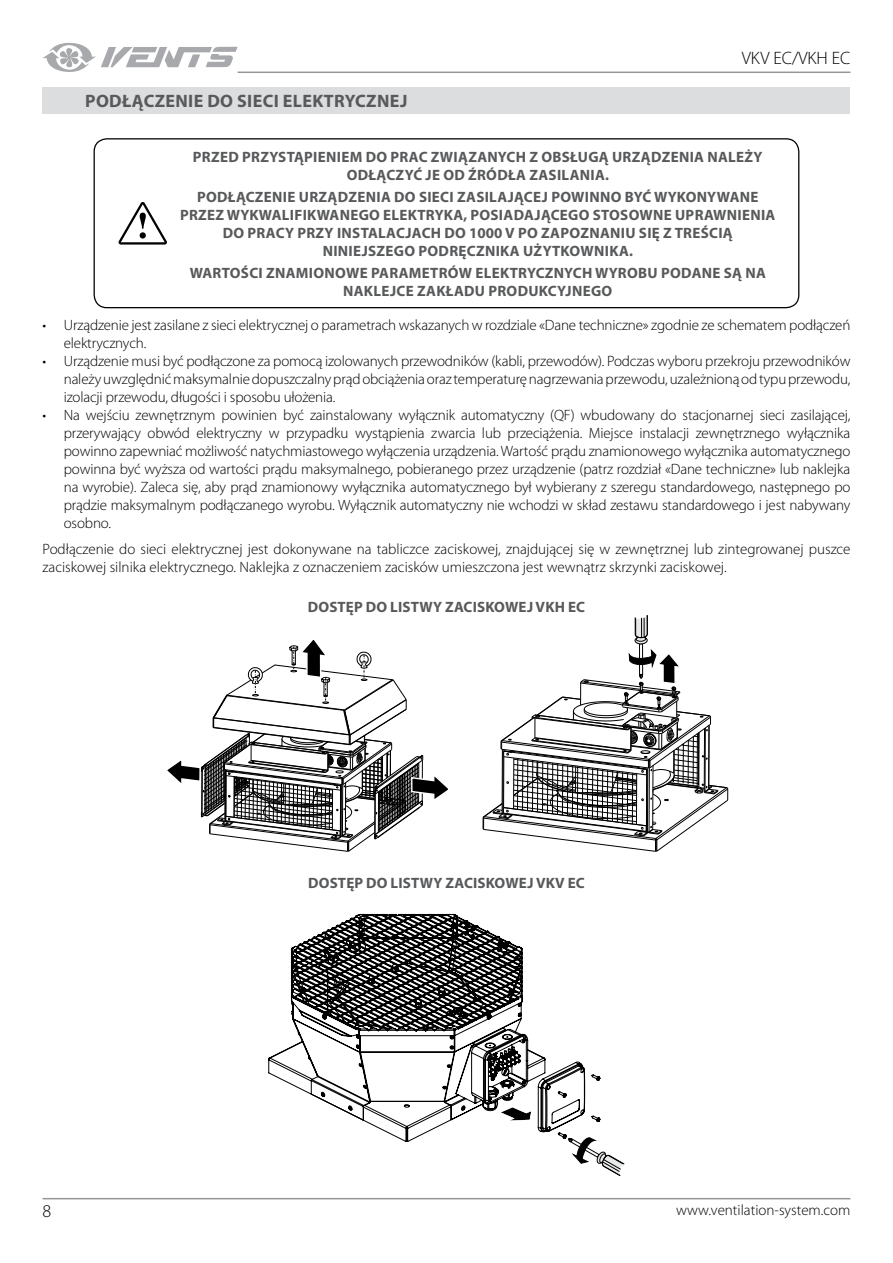
<style>
.page{position:relative;width:893px;height:1263px;background:#fff}
.page>*{position:absolute;margin:0;border:0;box-sizing:border-box;transform-origin:0 0}
.t1{font:700 18px "Myriad Pro";letter-spacing:.02em;color:#58595b}
.t2{font:300 18px "Myriad Pro";color:#000}
.t3{font:300 15px/18px "Myriad Pro";letter-spacing:-.005em;color:#000}
.t4{font:700 15px/18px "Myriad Pro";letter-spacing:.02em;color:#58595b;text-align:center}
</style>
<div class="page">
<hr style="left:43px;top:1198px;width:807px;height:1px;background:#939598">
<hr style="left:238px;top:72px;width:612px;height:1px;background:#939598">
<svg style="left:43px;top:43px;width:195px;height:29px"></svg>
<svg style="left:167px;top:640px;width:281px;height:212px"></svg>
<svg style="left:483px;top:615px;width:245px;height:237px"></svg>
<svg style="left:268px;top:914px;width:332px;height:228px"></svg>
<svg style="left:499px;top:1106px;width:33px;height:15px"></svg>
<svg style="left:568px;top:1136px;width:57px;height:40px"></svg>
<div style="left:94px;top:138px;width:705px;height:170px;border:1px solid #000;border-radius:13px"></div>
<svg style="left:118px;top:202px;width:49px;height:42px"></svg>
<div style="left:43px;top:87px;width:807px;height:27px;background:#dcddde"></div>
<p class="t1" style="left:85px;top:89px;width:324px">PODŁĄCZENIE DO SIECI ELEKTRYCZNEJ</p>
<p class="t2" style="left:742px;top:48px;width:110px">VKV EC/VKH EC</p>
<p class="t4" style="left:193px;top:147px;width:571px">PRZED PRZYSTĄPIENIEM DO PRAC ZWIĄZANYCH Z OBSŁUGĄ URZĄDZENIA NALEŻY<br>ODŁĄCZYĆ JE OD ŹRÓDŁA ZASILANIA.</p>
<p class="t4" style="left:180px;top:187px;width:597px">PODŁĄCZENIE URZĄDZENIA DO SIECI ZASILAJĄCEJ POWINNO BYĆ WYKONYWANE PRZEZ WYKWALIFIKWANEGO ELEKTRYKA, POSIADAJĄCEGO STOSOWNE UPRAWNIENIA DO PRACY PRZY INSTALACJACH DO 1000 V PO ZAPOZNANIU SIĘ Z TREŚCIĄ NINIEJSZEGO PODRĘCZNIKA UŻYTKOWNIKA.</p>
<p class="t4" style="left:190px;top:264px;width:578px">WARTOŚCI ZNAMIONOWE PARAMETRÓW ELEKTRYCZNYCH WYROBU PODANE SĄ NA<br>NAKLEJCE ZAKŁADU PRODUKCYJNEGO</p>
<p class="t3" style="left:64px;top:316px;width:788px;text-indent:-21px">• Urządzenie jest zasilane z sieci elektrycznej o parametrach wskazanych w rozdziale «Dane techniczne» zgodnie ze schematem podłączeń elektrycznych.</p>
<p class="t3" style="left:64px;top:352px;width:788px;text-align:justify;text-indent:-21px">• Urządzenie musi być podłączone za pomocą izolowanych przewodników (kabli, przewodów). Podczas wyboru przekroju przewodników należy uwzględnić maksymalnie dopuszczalny prąd obciążenia oraz temperaturę nagrzewania przewodu, uzależnioną od typu przewodu, izolacji przewodu, długości i sposobu ułożenia.</p>
<p class="t3" style="left:64px;top:406px;width:788px;text-align:justify;text-indent:-21px">• Na wejściu zewnętrznym powinien być zainstalowany wyłącznik automatyczny (QF) wbudowany do stacjonarnej sieci zasilającej, przerywający obwód elektryczny w przypadku wystąpienia zwarcia lub przeciążenia. Miejsce instalacji zewnętrznego wyłącznika powinno zapewniać możliwość natychmiastowego wyłączenia urządzenia. Wartość prądu znamionowego wyłącznika automatycznego powinna być wyższa od wartości prądu maksymalnego, pobieranego przez urządzenie (patrz rozdział «Dane techniczne» lub naklejka na wyrobie). Zaleca się, aby prąd znamionowy wyłącznika automatycznego był wybierany z szeregu standardowego, następnego po prądzie maksymalnym podłączanego wyrobu. Wyłącznik automatyczny nie wchodzi w skład zestawu standardowego i jest nabywany osobno.</p>
<p class="t3" style="left:43px;top:541px;width:809px">Podłączenie do sieci elektrycznej jest dokonywane na tabliczce zaciskowej, znajdującej się w zewnętrznej lub zintegrowanej puszce zaciskowej silnika elektrycznego. Naklejka z oznaczeniem zacisków umieszczona jest wewnątrz skrzynki zaciskowej.</p>
<p class="t4" style="left:308px;top:597px;width:279px">DOSTĘP DO LISTWY ZACISKOWEJ VKH EC</p>
<p class="t2" style="left:43px;top:1201px;width:10px">8</p>
<p class="t4" style="left:308px;top:873px;width:278px">DOSTĘP DO LISTWY ZACISKOWEJ VKV EC</p>
<p class="t3" style="left:676px;top:1201px;width:176px">www.ventilation-system.com</p>
</div>
